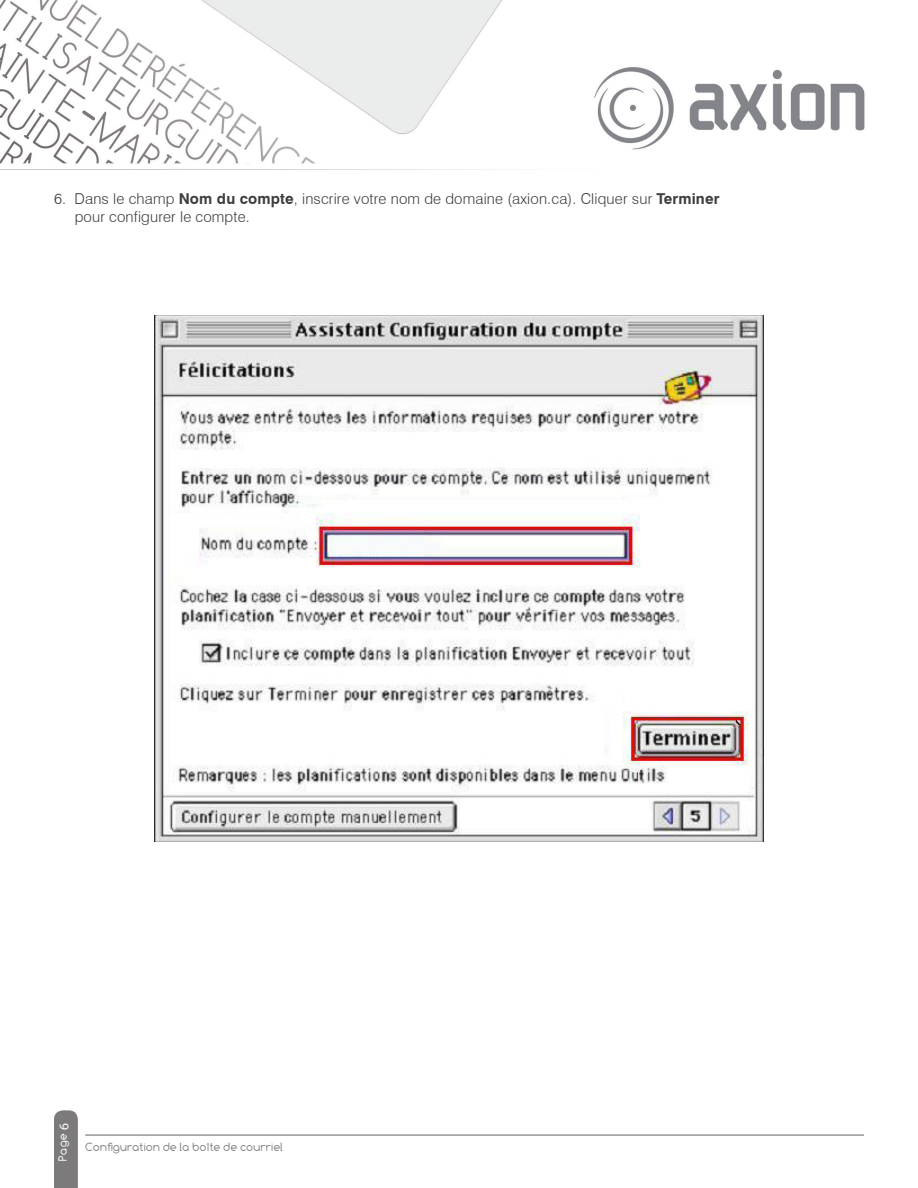
<style>
.page{position:relative;width:918px;height:1188px;background:#fff}
.page>*{position:absolute;margin:0;border:0;box-sizing:border-box;transform-origin:0 0}
.Style_de_paragraphe{font:300 15px "Swiss 721 BT";letter-spacing:.01em;color:#3e3e3f}
.t1{font:13.5px "Myriad Pro";color:#fff}
.t2{font:12px "Comfortaa";color:#808285}
.t3{font:12px "Comfortaa";color:#fff}
.s1{font-weight:700}
</style>
<div class="page">
<img style="left:0;top:0;width:865px;height:170px">
<div style="left:54px;top:1110px;width:24px;height:78px;background:#7c7a7b"></div>
<hr style="left:85px;top:1135px;width:779px;height:1px;background:#636366">
<img style="left:154px;top:315px;width:610px;height:527px">
<p class="Style_de_paragraphe" style="left:54px;top:190px;width:667px">6. Dans le champ <span class="s1">Nom du compte</span>, inscrire votre nom de domaine (axion.ca). Cliquer sur <span class="s1">Terminer</span></p>
<p class="Style_de_paragraphe" style="left:75px;top:208px;width:177px">pour configurer le compte.</p>
<p class="t1" style="left:56px;top:1130px;width:8px;rotate:-90deg">6</p>
<p class="t3" style="left:56px;top:1161px;width:30px;rotate:-90deg">Page</p>
<p class="t2" style="left:85px;top:1140px;width:200px">Configuration de la boîte de courriel</p>
</div>
